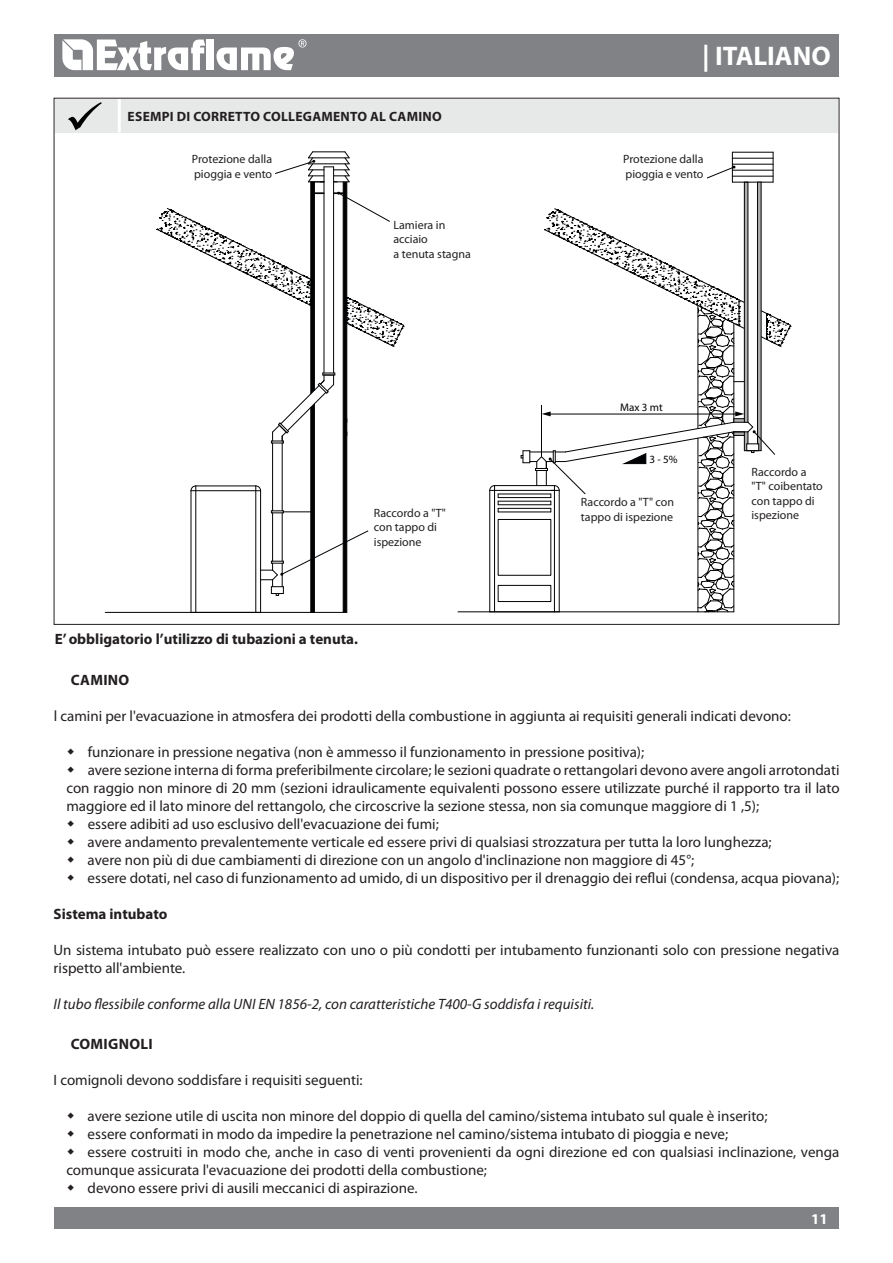
<style>
.page{position:relative;width:893px;height:1263px;background:#fff}
.page>*{position:absolute;margin:0;border:0;box-sizing:border-box;transform-origin:0 0}
.t1{font:700 27px "Myriad Pro";color:#fff}
.t2{font:15px/18px "Myriad Pro";color:#231f20}
.t3{font:italic 15px "Myriad Pro";color:#231f20}
.t4{font:700 15px "Myriad Pro";color:#231f20}
.t5{font:700 15px "Myriad Pro";color:#fff}
.t6{font:700 13.5px "Myriad Pro";letter-spacing:.02em;color:#231f20}
.t7{font:12px/14.4px "Myriad Pro";color:#231f20}
.t8{font:11.1px "Myriad Pro";color:#010203}
</style>
<div class="page">
<div style="left:54px;top:34px;width:785px;height:43px;background:#808285"></div>
<svg style="left:62px;top:39px;width:244px;height:31px"></svg>
<div style="left:54px;top:1208px;width:785px;height:21px;background:#808285"></div>
<hr style="left:105px;top:612px;width:206px;height:1px;background:#010203">
<svg style="left:156px;top:152px;width:248px;height:461px"></svg>
<hr style="left:489px;top:490px;width:1px;height:122px;background:#010203">
<hr style="left:495px;top:485px;width:59px;height:1px;background:#010203">
<hr style="left:490px;top:490px;width:69px;height:1px;background:#010203">
<hr style="left:494px;top:486px;width:1px;height:126px;background:#010203">
<hr style="left:458px;top:611px;width:240px;height:1px;background:#010203">
<hr style="left:732px;top:152px;width:1px;height:30px;background:#010203">
<hr style="left:773px;top:152px;width:1px;height:30px;background:#010203">
<hr style="left:732px;top:158px;width:41px;height:1px;background:#010203">
<hr style="left:732px;top:164px;width:41px;height:1px;background:#010203">
<hr style="left:732px;top:152px;width:41px;height:1px;background:#010203">
<hr style="left:498px;top:494px;width:53px;height:1px;background:#010203">
<hr style="left:498px;top:497px;width:53px;height:1px;background:#010203">
<hr style="left:498px;top:501px;width:53px;height:1px;background:#010203">
<hr style="left:498px;top:504px;width:53px;height:1px;background:#010203">
<hr style="left:498px;top:508px;width:53px;height:1px;background:#010203">
<svg style="left:489px;top:485px;width:10px;height:27px"></svg>
<hr style="left:498px;top:512px;width:53px;height:1px;background:#010203">
<div style="left:498px;top:585px;width:53px;height:17px;border:1px solid #010203"></div>
<svg style="left:521px;top:165px;width:270px;height:447px"></svg>
<div style="left:55px;top:99px;width:783px;height:34px;background:#e7e8e8"></div>
<hr style="left:118px;top:99px;width:3px;height:34px;background:#fff">
<p class="t6" style="left:128px;top:107px;width:316px">ESEMPI DI CORRETTO COLLEGAMENTO AL CAMINO</p>
<h1 class="t1" style="left:702px;top:38px;width:27px">| ITALIA</h1>
<h1 class="t1" style="left:793px;top:38px;width:38px">NO</h1>
<p class="t7" style="left:192px;top:152px;width:82px">Protezione dalla pioggia e vento</p>
<p class="t7" style="left:623px;top:152px;width:82px">Protezione dalla pioggia e vento</p>
<p class="t7" style="left:393px;top:217px;width:79px">Lamiera in acciaio<br>a tenuta stagna</p>
<p class="t7" style="left:374px;top:505px;width:74px">Raccordo a "T" con tappo di ispezione</p>
<p class="t8" style="left:620px;top:400px;width:44px">Max 3 mt</p>
<p class="t8" style="left:649px;top:453px;width:30px">3 - 5%</p>
<p class="t7" style="left:581px;top:495px;width:95px">Raccordo a "T" con tappo di ispezione</p>
<p class="t7" style="left:751px;top:464px;width:73px">Raccordo a "T" coibentato con tappo di ispezione</p>
<p class="t4" style="left:55px;top:629px;width:305px">E’ OBBLIGATORIO L’UTILIZZO DI TUBAZIONI A TENUTA.</p>
<p class="t4" style="left:71px;top:670px;width:60px">CAMINO</p>
<p class="t2" style="left:54px;top:707px;width:739px">l camini per l'evacuazione in atmosfera dei prodotti della combustione in aggiunta ai requisiti generali indicati devono:</p>
<p class="t2" style="left:88px;top:743px;width:558px">funzionare in pressione negativa (non è ammesso il funzionamento in pressione positiva);</p>
<p class="t2" style="left:88px;top:761px;width:753px">avere sezione interna di forma preferibilmente circolare; le sezioni quadrate o rettangolari devono avere angoli arrotondati</p>
<p class="t2" style="left:66px;top:779px;width:775px">con raggio non minore di 20 mm (sezioni idraulicamente equivalenti possono essere utilizzate purché il rapporto tra il lato</p>
<p class="t2" style="left:66px;top:797px;width:694px">maggiore ed il lato minore del rettangolo, che circoscrive la sezione stessa, non sia comunque maggiore di 1 ,5);</p>
<p class="t2" style="left:88px;top:815px;width:353px">essere adibiti ad uso esclusivo dell'evacuazione dei fumi;</p>
<p class="t2" style="left:88px;top:833px;width:685px">avere andamento prevalentemente verticale ed essere privi di qualsiasi strozzatura per tutta la loro lunghezza;</p>
<p class="t2" style="left:88px;top:851px;width:608px">avere non più di due cambiamenti di direzione con un angolo d'inclinazione non maggiore di 45°;</p>
<p class="t2" style="left:88px;top:869px;width:753px">essere dotati, nel caso di funzionamento ad umido, di un dispositivo per il drenaggio dei reflui (condensa, acqua piovana);</p>
<p class="t4" style="left:54px;top:904px;width:115px">SISTEMA INTUBATO</p>
<p class="t2" style="left:54px;top:941px;width:787px">Un sistema intubato può essere realizzato con uno o più condotti per intubamento funzionanti solo con pressione negativa rispetto all'ambiente.</p>
<p class="t3" style="left:54px;top:995px;width:542px">Il tubo flessibile conforme alla UNI EN 1856-2, con caratteristiche T400-G soddisfa i requisiti.</p>
<p class="t4" style="left:71px;top:1034px;width:83px">COMIGNOLI</p>
<p class="t2" style="left:54px;top:1070px;width:311px">I comignoli devono soddisfare i requisiti seguenti:</p>
<p class="t2" style="left:88px;top:1106px;width:681px">avere sezione utile di uscita non minore del doppio di quella del camino/sistema intubato sul quale è inserito;</p>
<p class="t2" style="left:88px;top:1124px;width:642px">essere conformati in modo da impedire la penetrazione nel camino/sistema intubato di pioggia e neve;</p>
<p class="t2" style="left:88px;top:1142px;width:753px">essere costruiti in modo che, anche in caso di venti provenienti da ogni direzione ed con qualsiasi inclinazione, venga</p>
<p class="t2" style="left:66px;top:1160px;width:422px">comunque assicurata l'evacuazione dei prodotti della combustione;</p>
<p class="t2" style="left:88px;top:1178px;width:331px">devono essere privi di ausili meccanici di aspirazione.</p>
<p class="t5" style="left:811px;top:1209px;width:18px">11</p>
</div>
